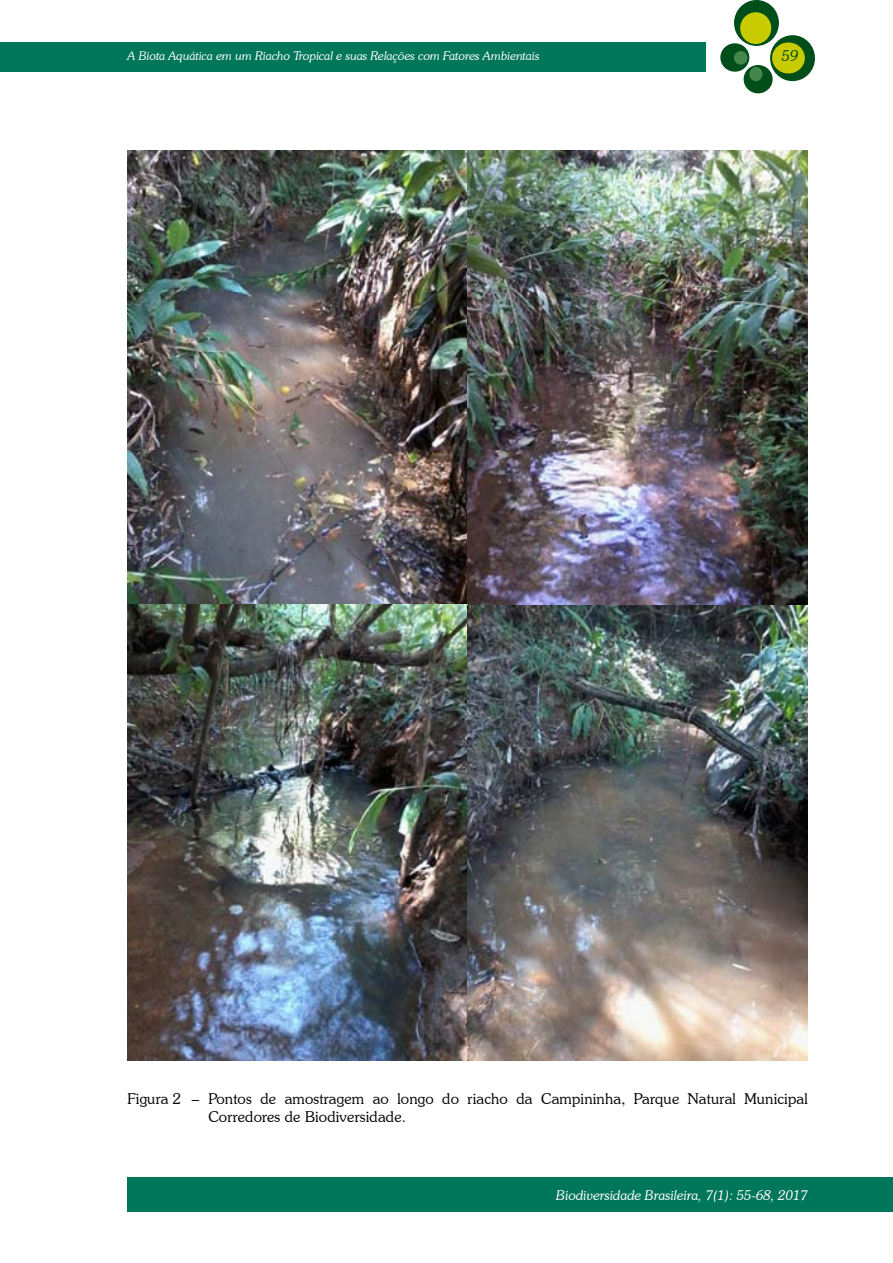
<style>
.page{position:relative;width:893px;height:1263px;background:#fff}
.page>*{position:absolute;margin:0;border:0;box-sizing:border-box;transform-origin:0 0}
.t1{font:300 15px/18px "Souvenir IT Cby BT";letter-spacing:.01em;color:#000}
.t2{font:italic 300 15px "Souvenir IT Cby BT";color:#004e1a}
.t3{font:italic 300 13.5px "Souvenir IT Cby BT";color:#fff}
.t4{font:italic 300 12px "Souvenir IT Cby BT";color:#fff}
</style>
<div class="page">
<div style="left:0;top:43px;width:705px;height:29px;background:#00765b"></div>
<div style="left:734px;top:0;width:45px;height:46px;background:#004e1a;border-radius:50%"></div>
<div style="left:770px;top:35px;width:45px;height:46px;background:#004e1a;border-radius:50%"></div>
<div style="left:720px;top:43px;width:29px;height:29px;background:#004e1a;border-radius:50%"></div>
<div style="left:744px;top:65px;width:29px;height:28px;background:#004e1a;border-radius:50%"></div>
<div style="left:740px;top:12px;width:31px;height:32px;background:#c8cb00;border-radius:50%"></div>
<div style="left:772px;top:42px;width:33px;height:31px;background:#c8cb00;border-radius:50%"></div>
<div style="left:734px;top:51px;width:13px;height:14px;background:#47864a;border-radius:50%"></div>
<div style="left:749px;top:67px;width:13px;height:14px;background:#47864a;border-radius:50%"></div>
<div style="left:128px;top:1178px;width:765px;height:34px;background:#00765b"></div>
<img style="left:128px;top:150px;width:680px;height:911px">
<p class="t4" style="left:128px;top:49px;width:413px">A Biota Aquática em um Riacho Tropical e suas Relações com Fatores Ambientais</p>
<p class="t2" style="left:782px;top:46px;width:18px">59</p>
<p class="t1" style="left:208px;top:1090px;width:601px;text-indent:-81px">Figura 2 – Pontos de amostragem ao longo do riacho da Campininha, Parque Natural Municipal<br>Corredores de Biodiversidade.</p>
<p class="t3" style="left:556px;top:1187px;width:253px">Biodiversidade Brasileira, 7(1): 55-68, 2017</p>
</div>
